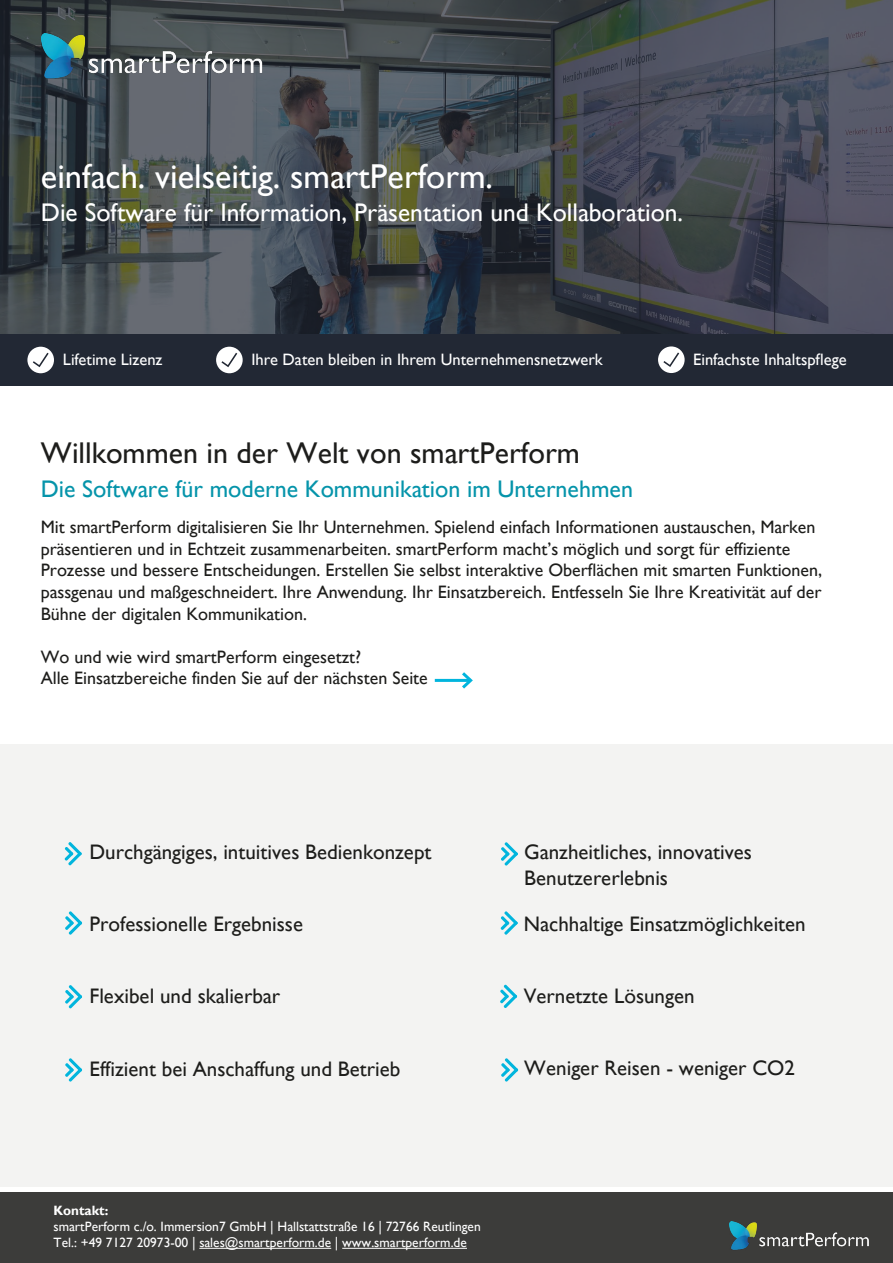
<style>
.page{position:relative;width:893px;height:1263px;background:#fff}
.page>*{position:absolute;margin:0;border:0;box-sizing:border-box;transform-origin:0 0}
.t1{font:34.5px "Gill Sans";color:#fff}
.t2{font:30px "Gill Sans";color:#1d1d1b}
.t3{font:25.5px "Gill Sans";color:#fff}
.t4{font:24px "Gill Sans";color:#0594aa}
.t5{font:21px/25.2px "Gill Sans";color:#1d1d1b}
.t6{font:18px/21.6px "Gill Sans";color:#1d1d1b}
.t7{font:16.5px "Gill Sans";color:#fff}
.t8{font:13.5px/16.2px "Gill Sans";color:#fff}
.t9{font:700 13.5px "Gill Sans";color:#fff}
</style>
<div class="page">
<svg style="left:0;top:0;width:893px;height:334px;background:#444951"></svg>
<div style="left:0;top:744px;width:892px;height:442px;background:#f3f3f2"></div>
<div style="left:0;top:1193px;width:893px;height:70px;background:#3c3c3a"></div>
<hr style="left:199px;top:1248px;width:132px;height:1px;background:#fff">
<hr style="left:342px;top:1248px;width:125px;height:1px;background:#fff">
<img style="left:730px;top:1221px;width:139px;height:29px">
<img style="left:41px;top:34px;width:223px;height:45px">
<div style="left:0;top:334px;width:893px;height:52px;background:#222834"></div>
<div style="left:27px;top:347px;width:27px;height:26px;background:#fff;border-radius:50%"></div>
<svg style="left:33px;top:353px;width:16px;height:14px"></svg>
<div style="left:216px;top:347px;width:27px;height:26px;background:#fff;border-radius:50%"></div>
<svg style="left:221px;top:353px;width:16px;height:14px"></svg>
<div style="left:658px;top:346px;width:27px;height:27px;background:#fff;border-radius:50%"></div>
<svg style="left:663px;top:352px;width:16px;height:15px"></svg>
<hr style="left:435px;top:679px;width:36px;height:3px;background:#01b5dd">
<svg style="left:459px;top:672px;width:14px;height:17px"></svg>
<svg style="left:65px;top:842px;width:17px;height:23px"></svg>
<svg style="left:501px;top:842px;width:17px;height:24px"></svg>
<svg style="left:65px;top:911px;width:17px;height:24px"></svg>
<svg style="left:65px;top:985px;width:17px;height:23px"></svg>
<svg style="left:501px;top:911px;width:17px;height:24px"></svg>
<svg style="left:500px;top:984px;width:17px;height:24px"></svg>
<svg style="left:65px;top:1058px;width:17px;height:24px"></svg>
<svg style="left:501px;top:1058px;width:17px;height:24px"></svg>
<h1 class="t1" style="left:41px;top:156px;width:454px">einfach. vielseitig. smartPerform.</h1>
<h3 class="t3" style="left:41px;top:198px;width:644px">Die Software für Information, Präsentation und Kollaboration.</h3>
<p class="t7" style="left:63px;top:350px;width:101px">Lifetime Lizenz</p>
<p class="t7" style="left:252px;top:350px;width:353px">Ihre Daten bleiben in Ihrem Unternehmensnetzwerk</p>
<p class="t7" style="left:693px;top:350px;width:155px">Einfachste Inhaltspflege</p>
<h2 class="t2" style="left:41px;top:435px;width:541px">Willkommen in der Welt von smartPerform</h2>
<h3 class="t4" style="left:41px;top:475px;width:594px">Die Software für moderne Kommunikation im Unternehmen</h3>
<p class="t6" style="left:41px;top:516px;width:783px">Mit smartPerform digitalisieren Sie Ihr Unternehmen. Spielend einfach Informationen austauschen, Marken präsentieren und in Echtzeit zusammenarbeiten. smartPerform macht’s möglich und sorgt für effiziente Prozesse und bessere Entscheidungen. Erstellen Sie selbst interaktive Oberflächen mit smarten Funktionen, passgenau und maßgeschneidert. Ihre Anwendung. Ihr Einsatzbereich. Entfesseln Sie Ihre Kreativität auf der Bühne der digitalen Kommunikation.</p>
<p class="t6" style="left:41px;top:646px;width:389px">Wo und wie wird smartPerform eingesetzt?<br>Alle Einsatzbereiche finden Sie auf der nächsten Seite</p>
<p class="t5" style="left:90px;top:840px;width:343px">Durchgängiges, intuitives Bedienkonzept</p>
<p class="t5" style="left:90px;top:911px;width:215px">Professionelle Ergebnisse</p>
<p class="t5" style="left:524px;top:840px;width:229px">Ganzheitliches, innovatives<br>Benutzererlebnis</p>
<p class="t5" style="left:524px;top:912px;width:283px">Nachhaltige Einsatzmöglichkeiten</p>
<p class="t5" style="left:90px;top:983px;width:192px">Flexibel und skalierbar</p>
<p class="t5" style="left:524px;top:983px;width:172px">Vernetzte Lösungen</p>
<p class="t5" style="left:90px;top:1056px;width:312px">Effizient bei Anschaffung und Betrieb</p>
<p class="t5" style="left:524px;top:1056px;width:272px">Weniger Reisen - weniger CO2</p>
<p class="t9" style="left:54px;top:1202px;width:56px">Kontakt:</p>
<p class="t8" style="left:54px;top:1218px;width:429px">smartPerform c./o. Immersion7 GmbH | Hallstattstraße 16 | 72766 Reutlingen<br>Tel.: +49 7127 20973-00 | sales@smartperform.de | www.smartperform.de</p>
</div>
